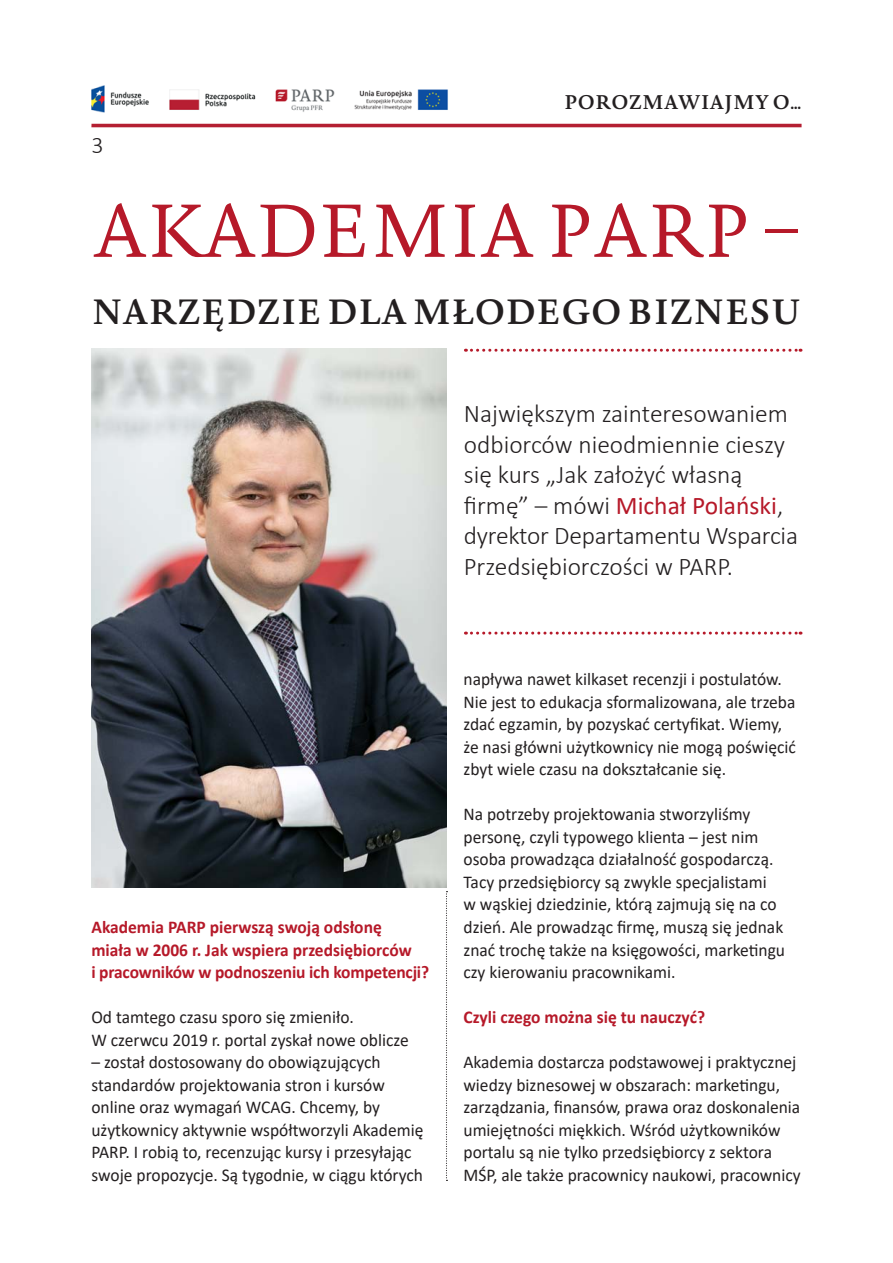
<style>
.page{position:relative;width:893px;height:1263px;background:#fff}
.page>*{position:absolute;margin:0;border:0;box-sizing:border-box;transform-origin:0 0}
.TYTUL_PODSTAWOWY{font:300 73.5px "Novel Pro";letter-spacing:-.005em;color:#b61929}
.TYTUL_PODSTAWOWY-2{font:600 34.5px "Novel Pro";color:#231f20}
.LEED{font:300 25.5px/30.6px "Calibri";color:#231f20}
.t1{font:300 24px "Calibri";color:#231f20}
.t2{font:600 19.5px "Novel Pro";letter-spacing:.01em;color:#231f20}
.BODY_ARTYKUL{font:18px/22.5px "Calibri";color:#231f20}
.BODY_ARTYKUL-2{font:700 18px/22.5px "Calibri";color:#b61929}
.s1{font-weight:400;color:#b61929}
</style>
<div class="page">
<hr style="left:91px;top:124px;width:710px;height:3px;background:#b41f32">
<img style="left:91px;top:85px;width:357px;height:28px">
<svg style="left:446px;top:891px;width:1px;height:290px"></svg>
<img style="left:91px;top:349px;width:355px;height:539px">
<svg style="left:465px;top:349px;width:336px;height:3px"></svg>
<svg style="left:465px;top:632px;width:336px;height:3px"></svg>
<h3 class="t1" style="left:91px;top:130px;width:14px">3</h3>
<p class="t2" style="left:564px;top:87px;width:239px">POROZMAWIAJMY O…</p>
<p class="TYTUL_PODSTAWOWY" style="left:93px;top:176px;width:708px">AKADEMIA PARP –</p>
<p class="TYTUL_PODSTAWOWY-2" style="left:91px;top:286px;width:712px">NARZĘDZIE DLA MŁODEGO BIZNESU</p>
<p class="LEED" style="left:464px;top:398px;width:336px">Największym zainteresowaniem odbiorców nieodmiennie cieszy się kurs „Jak założyć własną firmę” – mówi <span class="s1">Michał Polański</span>, dyrektor Departamentu Wsparcia<br>Przedsiębiorczości w PARP.</p>
<p class="BODY_ARTYKUL-2" style="left:91px;top:915px;width:339px">Akademia PARP pierwszą swoją odsłonę<br>miała w 2006 r. Jak wspiera przedsiębiorców<br>i pracowników w podnoszeniu ich kompetencji?</p>
<p class="BODY_ARTYKUL" style="left:91px;top:1005px;width:319px">Od tamtego czasu sporo się zmieniło.<br>W czerwcu 2019 r. portal zyskał nowe oblicze</p>
<p class="BODY_ARTYKUL" style="left:91px;top:1050px;width:333px">– został dostosowany do obowiązujących standardów projektowania stron i kursów online oraz wymagań WCAG. Chcemy, by użytkownicy aktywnie współtworzyli Akademię PARP. I robią to, recenzując kursy i przesyłając swoje propozycje. Są tygodnie, w ciągu których</p>
<p class="BODY_ARTYKUL" style="left:463px;top:667px;width:334px">napływa nawet kilkaset recenzji i postulatów.<br>Nie jest to edukacja sformalizowana, ale trzeba zdać egzamin, by pozyskać certyfikat. Wiemy, że nasi główni użytkownicy nie mogą poświęcić zbyt wiele czasu na dokształcanie się.</p>
<p class="BODY_ARTYKUL" style="left:463px;top:803px;width:323px">Na potrzeby projektowania stworzyliśmy personę, czyli typowego klienta – jest nim osoba prowadząca działalność gospodarczą.<br>Tacy przedsiębiorcy są zwykle specjalistami<br>w wąskiej dziedzinie, którą zajmują się na co dzień. Ale prowadząc firmę, muszą się jednak znać trochę także na księgowości, marketingu czy kierowaniu pracownikami.</p>
<p class="BODY_ARTYKUL-2" style="left:463px;top:1006px;width:243px">Czyli czego można się tu nauczyć?</p>
<p class="BODY_ARTYKUL" style="left:463px;top:1050px;width:339px">Akademia dostarcza podstawowej i praktycznej wiedzy biznesowej w obszarach: marketingu, zarządzania, finansów, prawa oraz doskonalenia umiejętności miękkich. Wśród użytkowników portalu są nie tylko przedsiębiorcy z sektora MŚP, ale także pracownicy naukowi, pracownicy</p>
</div>
